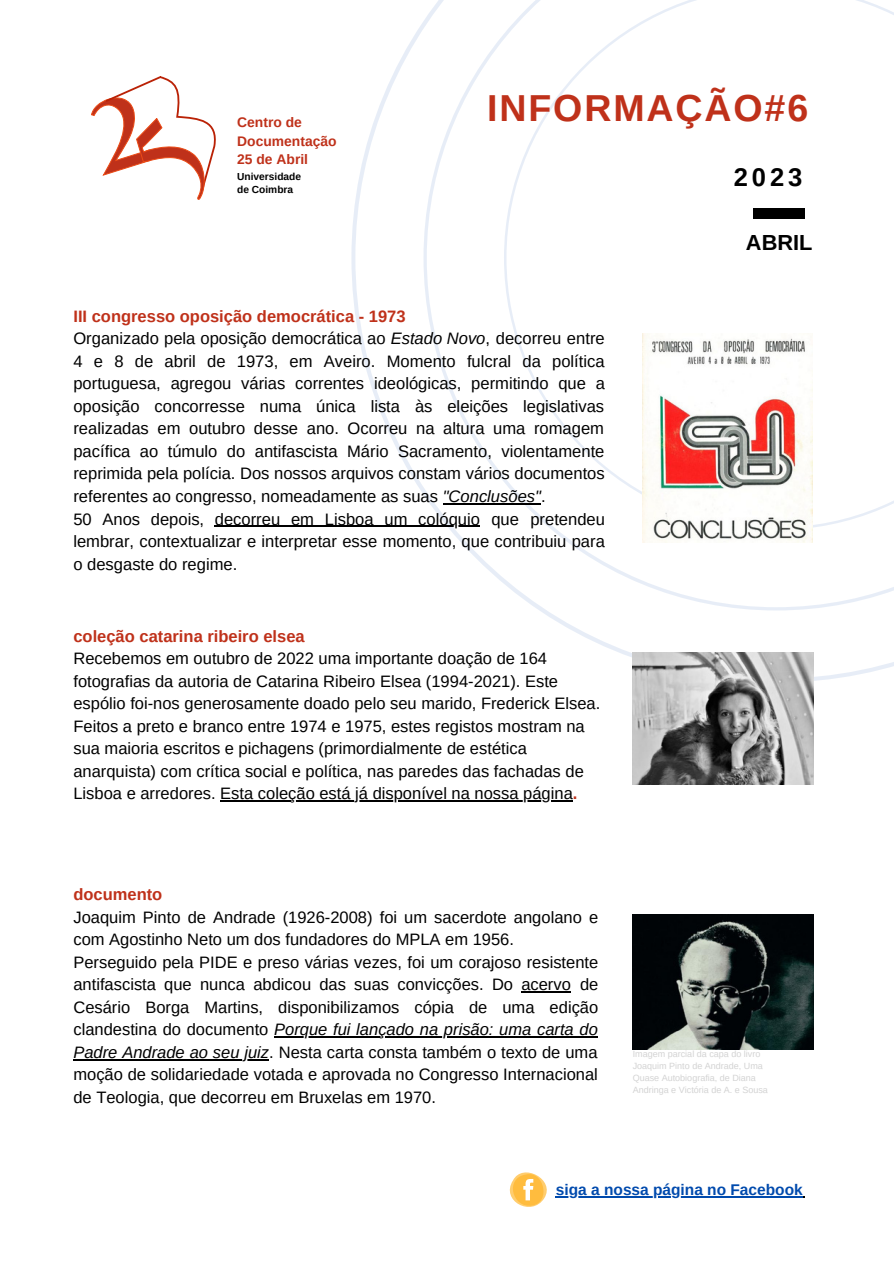
<style>
.page{position:relative;width:894px;height:1264px;background:#fff}
.page>*{position:absolute;margin:0;border:0;box-sizing:border-box;transform-origin:0 0}
.t1{font:700 37.5px "Arimo";letter-spacing:.05em;color:#bf311a}
.t2{font:700 25.5px "Arimo";color:#000}
.t3{font:700 21.75px "Arimo";color:#000}
.t4{font:16.5px/22.5px "Arimo";color:#000}
.t5{font:700 16.5px "Arimo";color:#bf311a}
.t6{font:700 15.45px "Arimo";color:#004aad}
.t7{font:700 13.8px/18.6px "Arimo";color:#bf311a}
.t8{font:700 10.2px/13.5px "Arimo";color:#000}
.t9{font:9px/12px "Arimo";color:#d3d3d3}
.s1{font-weight:700;color:#bf311a}
.s2{font-style:italic}
</style>
<div class="page">
<svg style="left:351px;top:0;width:542px;height:682px"></svg>
<div style="left:752px;top:208px;width:52px;height:10px;background:#000"></div>
<svg style="left:91px;top:76px;width:125px;height:123px"></svg>
<svg style="left:509px;top:1172px;width:47px;height:35px"></svg>
<img style="left:632px;top:653px;width:180px;height:131px">
<img style="left:642px;top:333px;width:170px;height:210px">
<img style="left:632px;top:914px;width:180px;height:135px">
<hr style="left:555px;top:1195px;width:247px;height:1px;background:#004aad">
<hr style="left:220px;top:800px;width:352px;height:1px;background:#000">
<hr style="left:448px;top:503px;width:87px;height:1px;background:#000">
<hr style="left:215px;top:525px;width:265px;height:2px;background:#000">
<hr style="left:521px;top:991px;width:49px;height:1px;background:#000">
<hr style="left:274px;top:1036px;width:323px;height:1px;background:#000">
<hr style="left:73px;top:1058px;width:196px;height:2px;background:#000">
<h1 class="t1" style="left:487px;top:87px;width:322px">INFORMAÇÃO#6</h1>
<p class="t7" style="left:237px;top:113px;width:101px">Centro de<br>Documentação<br>25 de Abril</p>
<p class="t8" style="left:237px;top:169px;width:65px">Universidade de Coimbra</p>
<h2 class="t2" style="left:733px;top:163px;width:70px">2023</h2>
<p class="t4" style="left:73px;top:305px;width:533px"><span class="s1">III congresso oposição democrática - 1973<br></span>Organizado pela oposição democrática ao <span class="s2">Estado Novo</span>, decorreu entre 4 e 8 de abril de 1973, em Aveiro. Momento fulcral da política portuguesa, agregou várias correntes ideológicas, permitindo que a oposição concorresse numa única lista às eleições legislativas realizadas em outubro desse ano. Ocorreu na altura uma romagem pacífica ao túmulo do antifascista Mário Sacramento, violentamente reprimida pela polícia. Dos nossos arquivos constam vários documentos referentes ao congresso, nomeadamente as suas <span class="s2">"Conclusões"</span>.<br>50 Anos depois, decorreu em Lisboa um colóquio que pretendeu lembrar, contextualizar e interpretar esse momento, que contribuiu para o desgaste do regime.</p>
<p class="t5" style="left:73px;top:626px;width:233px">coleção catarina ribeiro elsea</p>
<p class="t4" style="left:73px;top:647px;width:528px">Recebemos em outubro de 2022 uma importante doação de 164 fotografias da autoria de Catarina Ribeiro Elsea (1994-2021). Este espólio foi-nos generosamente doado pelo seu marido, Frederick Elsea.<br>Feitos a preto e branco entre 1974 e 1975, estes registos mostram na sua maioria escritos e pichagens (primordialmente de estética anarquista) com crítica social e política, nas paredes das fachadas de Lisboa e arredores. Esta coleção está já disponível na nossa página<span class="s1">.</span></p>
<h3 class="t3" style="left:745px;top:230px;width:68px">ABRIL</h3>
<p class="t5" style="left:73px;top:885px;width:90px">documento</p>
<p class="t4" style="left:73px;top:905px;width:526px">Joaquim Pinto de Andrade (1926-2008) foi um sacerdote angolano e com Agostinho Neto um dos fundadores do MPLA em 1956.<br>Perseguido pela PIDE e preso várias vezes, foi um corajoso resistente antifascista que nunca abdicou das suas convicções. Do acervo de Cesário Borga Martins, disponibilizamos cópia de uma edição clandestina do documento <span class="s2">Porque fui lançado na prisão: uma carta do Padre Andrade ao seu juiz</span>. Nesta carta consta também o texto de uma moção de solidariedade votada e aprovada no Congresso Internacional de Teologia, que decorreu em Bruxelas em 1970.</p>
<p class="t9" style="left:632px;top:1048px;width:137px">Imagem parcial da capa do livro<br>Joaquim Pinto de Andrade, Uma<br>Quase Autobiografia, de Diana<br>Andringa e Victória de A. e Sousa</p>
<p class="t6" style="left:555px;top:1180px;width:248px">siga a nossa página no Facebook</p>
</div>
